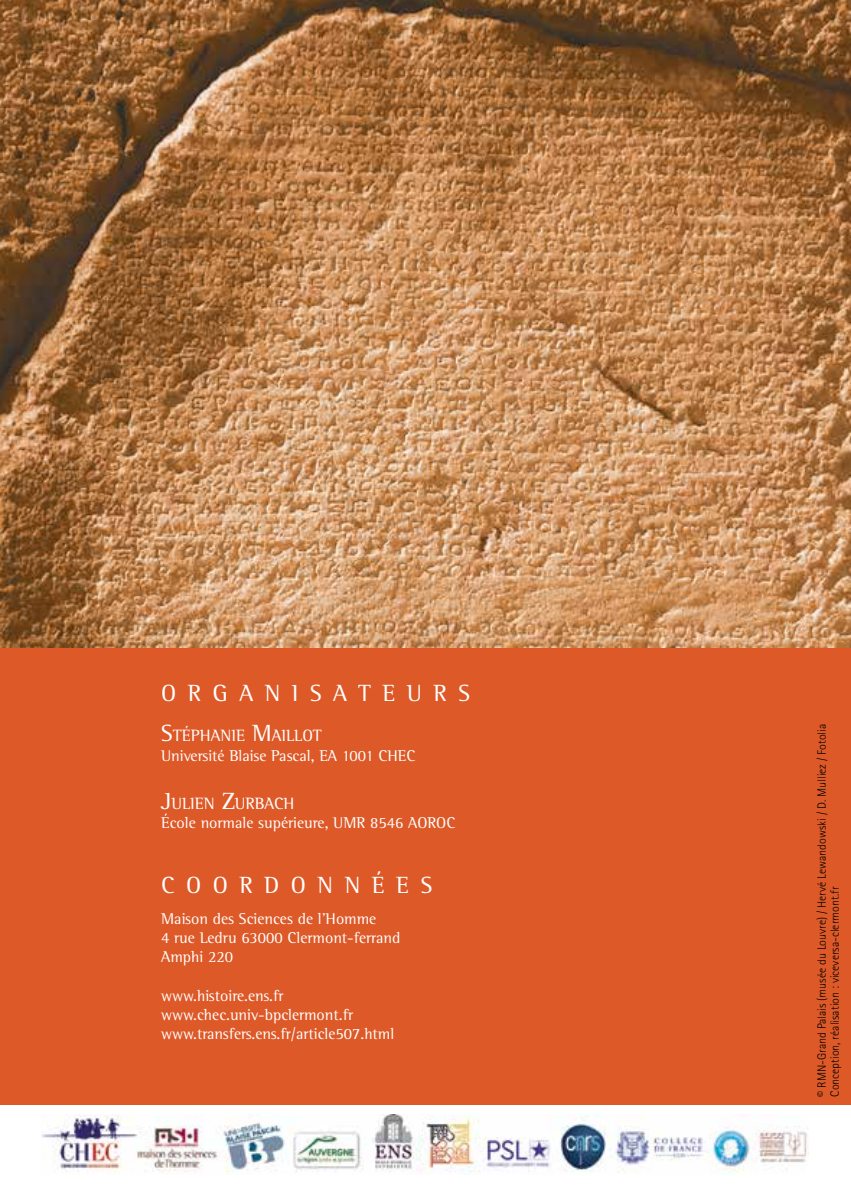
<style>
.page{position:relative;width:851px;height:1191px;background:#fff}
.page>*{position:absolute;margin:0;border:0;box-sizing:border-box;transform-origin:0 0}
.t1{font:24px "Rotis Semi Serif";letter-spacing:.48em;color:#fff}
.t2{font:16.8px "Rotis Semi Serif";color:#fff}
.t3{font:16px/19.2px "Rotis Semi Serif";color:#fff}
.t4{font:300 12px/13px "Rotis Sans Serif";color:#000}
.s1{font-size:24px}
</style>
<div class="page">
<div style="left:0;top:0;width:850px;height:1134px;background:#dd5928"></div>
<img style="left:0;top:0;width:850px;height:647px">
<div style="left:0;top:1106px;width:850px;height:85px;background:#fff"></div>
<img style="left:41px;top:1114px;width:766px;height:60px">
<h1 class="t1" style="left:161px;top:678px;width:99px">Organ</h1>
<h1 class="t1" style="left:292px;top:678px;width:114px">isateurs</h1>
<p class="t2" style="left:161px;top:726px;width:162px"><span class="s1">S</span>TÉPHANIE <span class="s1">M</span>AILLOT</p>
<p class="t3" style="left:161px;top:745px;width:255px">Université Blaise Pascal, EA 1001 CHEC</p>
<p class="t2" style="left:161px;top:793px;width:135px"><span class="s1">J</span>ULIEN <span class="s1">Z</span>URBACH</p>
<p class="t3" style="left:161px;top:813px;width:295px">École normale supérieure, UMR 8546 AOROC</p>
<h1 class="t1" style="left:161px;top:870px;width:50px">C oordon</h1>
<h1 class="t1" style="left:344px;top:870px;width:48px">N ées</h1>
<p class="t3" style="left:161px;top:909px;width:240px">Maison des Sciences de l’Homme<br>4 rue Ledru 63000 Clermont-ferrand<br>Amphi 220</p>
<p class="t3" style="left:161px;top:985px;width:234px">www.histoire.ens.fr www.chec.univ-bpclermont.fr www.transfers.ens.fr/article507.html</p>
<p class="t4" style="left:815px;top:1096px;width:374px;rotate:-90deg">© RMN-Grand Palais (musée du Louvre) / Hervé Lewandowski / D. Mulliez / Fotolia<br>Conception, réalisation : viceversa-clermont.fr</p>
</div>
